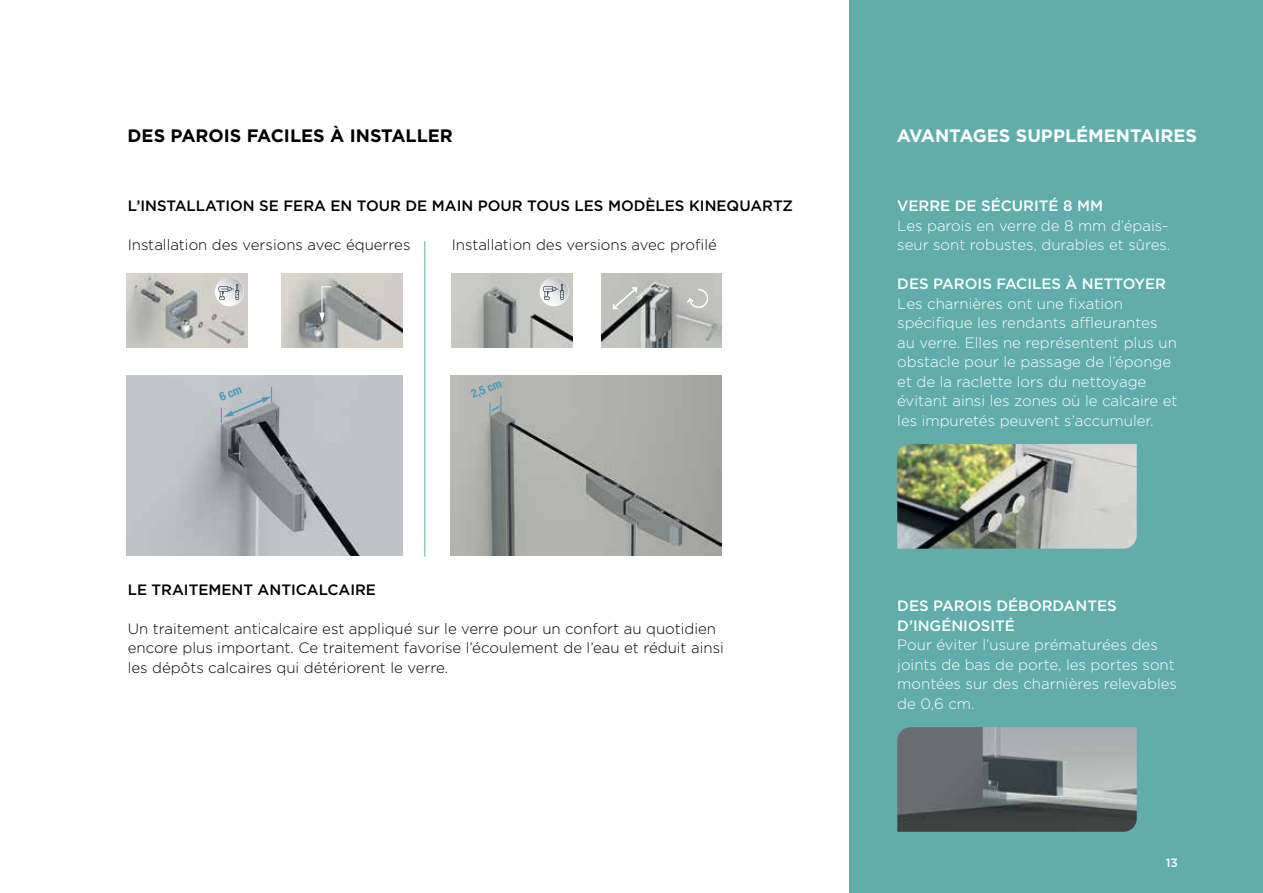
<style>
.page{position:relative;width:1263px;height:893px;background:#fff}
.page>*{position:absolute;margin:0;border:0;box-sizing:border-box;transform-origin:0 0}
.t1{font:700 18px "Gotham";color:#000}
.t2{font:700 18px "Gotham";color:#fff}
.t3{font:300 15px/19.5px "Gotham";color:#fff}
.t4{font:300 15px/19.5px "Gotham";color:#000}
.t5{font:500 15px "Gotham";color:#000}
.t6{font:500 15px/19.5px "Gotham";color:#fff}
.t7{font:500 12px "Gotham";color:#fff}
.t8{font:700 condensed 11.85px "Helvetica Neue LT Std";color:#4b99bd}
</style>
<div class="page">
<div style="left:849px;top:0;width:414px;height:893px;background:#60adac"></div>
<img style="left:897px;top:444px;width:240px;height:105px">
<img style="left:897px;top:727px;width:240px;height:105px">
<hr style="left:424px;top:241px;width:1px;height:315px;background:#60acaa">
<img style="left:601px;top:273px;width:121px;height:74px">
<svg style="left:612px;top:287px;width:25px;height:22px"></svg>
<svg style="left:687px;top:289px;width:21px;height:19px"></svg>
<img style="left:126px;top:375px;width:277px;height:181px">
<img style="left:451px;top:375px;width:270px;height:181px">
<svg style="left:490px;top:396px;width:11px;height:21px"></svg>
<img style="left:282px;top:273px;width:121px;height:74px">
<svg style="left:319px;top:286px;width:13px;height:36px"></svg>
<img style="left:126px;top:273px;width:121px;height:74px">
<svg style="left:215px;top:277px;width:29px;height:29px"></svg>
<svg style="left:218px;top:277px;width:26px;height:28px"></svg>
<img style="left:451px;top:273px;width:121px;height:74px">
<svg style="left:540px;top:277px;width:29px;height:29px"></svg>
<svg style="left:543px;top:277px;width:26px;height:28px"></svg>
<svg style="left:219px;top:387px;width:53px;height:36px;background:#a8b0b8"></svg>
<p class="t1" style="left:128px;top:124px;width:327px">DES PAROIS FACILES À INSTALLER</p>
<p class="t2" style="left:897px;top:124px;width:302px">AVANTAGES SUPPLÉMENTAIRES</p>
<p class="t5" style="left:128px;top:196px;width:667px">L’INSTALLATION SE FERA EN TOUR DE MAIN POUR TOUS LES MODÈLES KINEQUARTZ</p>
<p class="t4" style="left:128px;top:235px;width:284px">Installation des versions avec équerres</p>
<p class="t4" style="left:452px;top:235px;width:267px">Installation des versions avec profilé</p>
<p class="t8" style="left:469px;top:388px;width:33px;rotate:-21deg">2,5 cm</p>
<p class="t5" style="left:128px;top:580px;width:250px">LE TRAITEMENT ANTICALCAIRE</p>
<p class="t4" style="left:128px;top:619px;width:598px">Un traitement anticalcaire est appliqué sur le verre pour un confort au quotidien encore plus important. Ce traitement favorise l’écoulement de l’eau et réduit ainsi les dépôts calcaires qui détériorent le verre.</p>
<p class="t6" style="left:897px;top:196px;width:207px">VERRE DE SÉCURITÉ 8 MM</p>
<p class="t3" style="left:897px;top:216px;width:275px">Les parois en verre de 8 mm d’épais&shy;seur sont robustes, durables et sûres.</p>
<p class="t6" style="left:897px;top:274px;width:270px">DES PAROIS FACILES À NETTOYER</p>
<p class="t3" style="left:897px;top:294px;width:282px">Les charnières ont une fixation spécifique les rendants affleurantes au verre. Elles ne représentent plus un obstacle pour le passage de l’éponge et de la raclette lors du nettoyage évitant ainsi les zones où le calcaire et les impuretés peuvent s’accumuler.</p>
<p class="t6" style="left:897px;top:596px;width:221px">DES PAROIS DÉBORDANTES<br>D’INGÉNIOSITÉ</p>
<p class="t3" style="left:897px;top:635px;width:281px">Pour éviter l’usure prématurées des joints de bas de porte, les portes sont montées sur des charnières relevables de 0,6 cm.</p>
<p class="t7" style="left:1166px;top:855px;width:14px">13</p>
</div>
